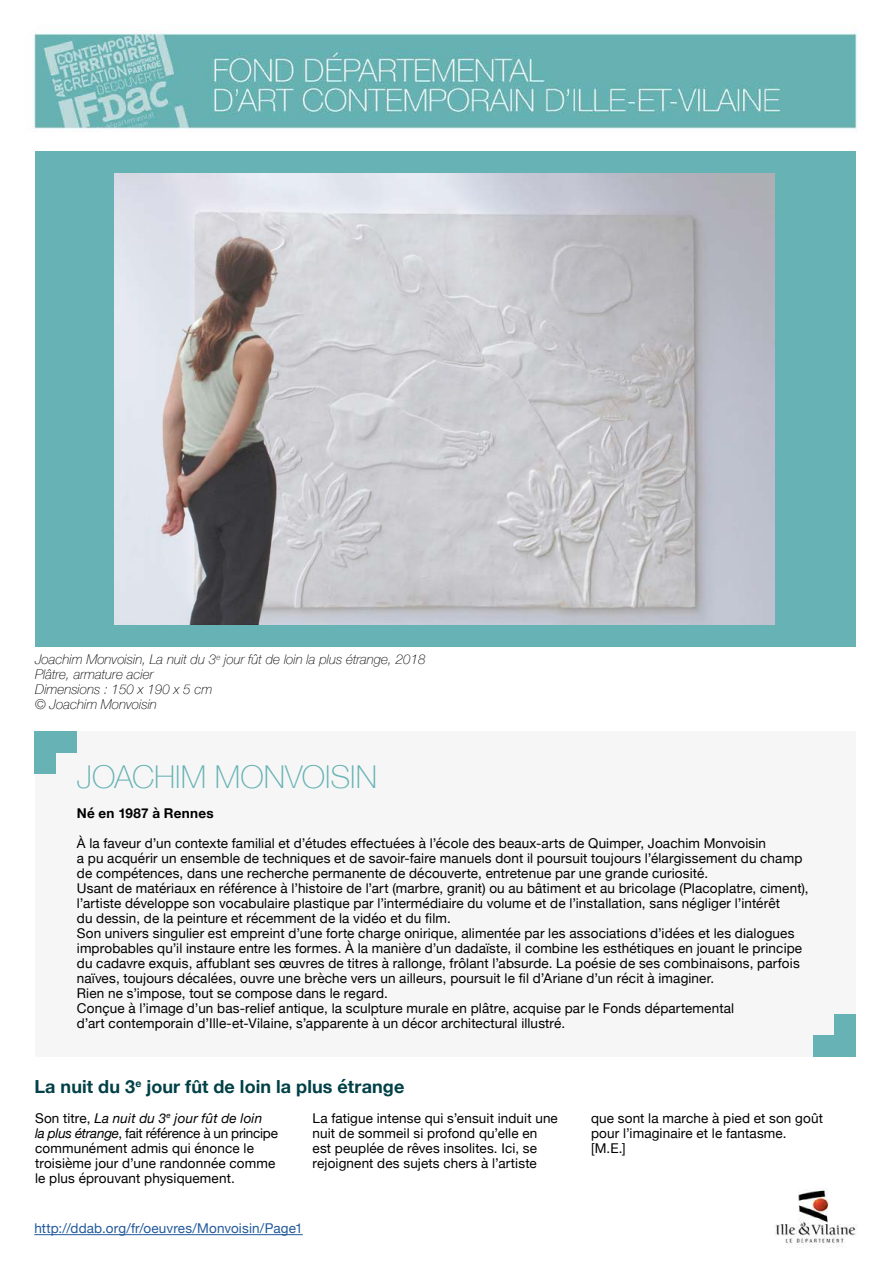
<style>
.page{position:relative;width:893px;height:1263px;background:#fff}
.page>*{position:absolute;margin:0;border:0;box-sizing:border-box;transform-origin:0 0}
.t1{font:100 31.5px "Helvetica Neue";color:#66b2b4}
.t2{font:700 18px "Helvetica Neue";letter-spacing:.005em;color:#004046}
.t3{font:13.5px/15px "Helvetica Neue";letter-spacing:.01em;color:#000}
.t4{font:italic 100 13.5px/15px "Helvetica Neue";color:#000}
.t5{font:13.5px "Helvetica Neue";letter-spacing:.01em;color:#22599b}
.t6{font:700 13.5px "Helvetica Neue";letter-spacing:.02em;color:#000}
.s1{font-style:italic}
</style>
<div class="page">
<img style="left:33px;top:30px;width:825px;height:1218px">
<div style="left:35px;top:731px;width:821px;height:326px;background:#f6f6f6"></div>
<div style="left:35px;top:151px;width:820px;height:496px;background:#66b2b4"></div>
<div style="left:34px;top:731px;width:22px;height:22px;background:#66b2b4"></div>
<div style="left:34px;top:753px;width:22px;height:21px;background:#66b2b4"></div>
<div style="left:56px;top:731px;width:21px;height:22px;background:#66b2b4"></div>
<hr style="left:34px;top:1234px;width:269px;height:1px;background:#22599b">
<div style="left:834px;top:1035px;width:22px;height:22px;background:#66b2b4"></div>
<div style="left:834px;top:1014px;width:22px;height:21px;background:#66b2b4"></div>
<div style="left:813px;top:1035px;width:21px;height:22px;background:#66b2b4"></div>
<img style="left:115px;top:173px;width:659px;height:452px">
<p class="t4" style="left:35px;top:651px;width:392px">Joachim Monvoisin, La nuit du 3<sup>e</sup> jour fût de loin la plus étrange, 2018<br>Plâtre, armature acier<br>Dimensions : 150 x 190 x 5 cm<br>© Joachim Monvoisin</p>
<h1 class="t1" style="left:77px;top:753px;width:302px">JOACHIM MONVOISIN</h1>
<p class="t6" style="left:77px;top:803px;width:138px">Né en 1987 à Rennes</p>
<p class="t3" style="left:77px;top:837px;width:733px">À la faveur d’un contexte familial et d’études effectuées à l’école des beaux-arts de Quimper, Joachim Monvoisin<br>a pu acquérir un ensemble de techniques et de savoir-faire manuels dont il poursuit toujours l’élargissement du champ de compétences, dans une recherche permanente de découverte, entretenue par une grande curiosité.<br>Usant de matériaux en référence à l’histoire de l’art (marbre, granit) ou au bâtiment et au bricolage (Placoplatre, ciment), l’artiste développe son vocabulaire plastique par l’intermédiaire du volume et de l’installation, sans négliger l’intérêt<br>du dessin, de la peinture et récemment de la vidéo et du film.<br>Son univers singulier est empreint d’une forte charge onirique, alimentée par les associations d’idées et les dialogues improbables qu’il instaure entre les formes. À la manière d’un dadaïste, il combine les esthétiques en jouant le principe du cadavre exquis, affublant ses œuvres de titres à rallonge, frôlant l’absurde. La poésie de ses combinaisons, parfois naïves, toujours décalées, ouvre une brèche vers un ailleurs, poursuit le fil d’Ariane d’un récit à imaginer.<br>Rien ne s’impose, tout se compose dans le regard.<br>Conçue à l’image d’un bas-relief antique, la sculpture murale en plâtre, acquise par le Fonds départemental<br>d’art contemporain d’Ille-et-Vilaine, s’apparente à un décor architectural illustré.</p>
<h2 class="t2" style="left:34px;top:1073px;width:371px">La nuit du 3<sup>e</sup> jour fût de loin la plus étrange</h2>
<p class="t3" style="left:35px;top:1111px;width:244px">Son titre, <span class="s1">La nuit du 3</span><sup>e</sup> <span class="s1">jour fût de loin<br>la plus étrange</span>, fait référence à un principe communément admis qui énonce le troisième jour d’une randonnée comme le plus éprouvant physiquement.</p>
<p class="t3" style="left:591px;top:1111px;width:233px">que sont la marche à pied et son goût pour l’imaginaire et le fantasme. [M.E.]</p>
<p class="t3" style="left:313px;top:1111px;width:247px">La fatigue intense qui s’ensuit induit une nuit de sommeil si profond qu’elle en est peuplée de rêves insolites. Ici, se rejoignent des sujets chers à l’artiste</p>
<p class="t5" style="left:34px;top:1219px;width:270px">http://ddab.org/fr/oeuvres/Monvoisin/Page1</p>
</div>
